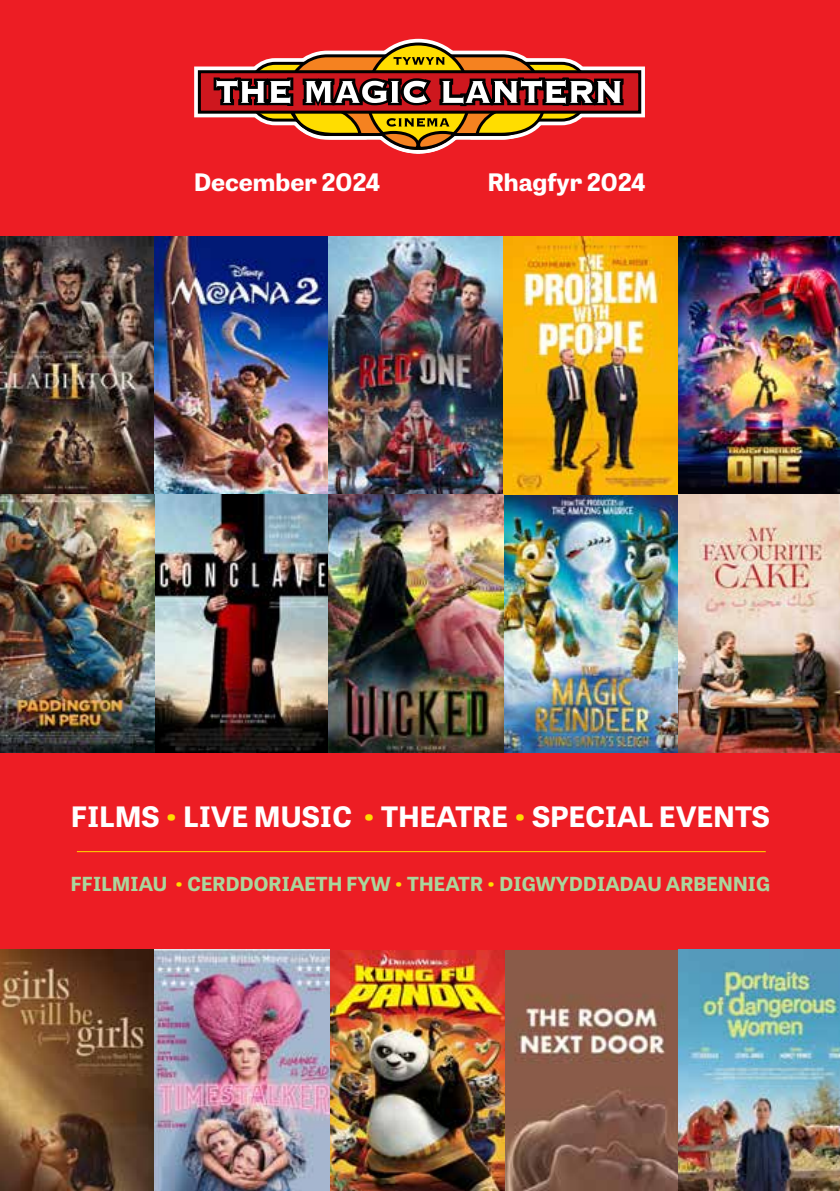
<style>
.page{position:relative;width:840px;height:1191px;background:#fff}
.page>*{position:absolute;margin:0;border:0;box-sizing:border-box;transform-origin:0 0}
.t1{font:700 28px "Tablet Gothic Wide";letter-spacing:.01em;color:#fff}
.t2{font:700 24px "Tablet Gothic Wide";color:#fff}
.t3{font:700 19.2px "Tablet Gothic Wide";letter-spacing:.01em;color:#aad69c}
.s1{color:#fd0}
</style>
<div class="page">
<img style="left:158px;top:950px;width:520px;height:241px">
<div style="left:0;top:0;width:839px;height:489px;background:#ed1d24"></div>
<div style="left:199px;top:72px;width:440px;height:40px;background:#ce171e"></div>
<div style="left:198px;top:70px;width:443px;height:44px;border:3px solid #000"></div>
<svg style="left:209px;top:38px;width:419px;height:116px"></svg>
<div style="left:0;top:752px;width:839px;height:198px;background:#ed1d24"></div>
<hr style="left:77px;top:851px;width:688px;height:1px;background:#fd0">
<img style="left:678px;top:950px;width:161px;height:241px">
<img style="left:0;top:236px;width:839px;height:516px">
<img style="left:0;top:950px;width:158px;height:241px">
<p class="t2" style="left:194px;top:163px;width:187px">December 2024</p>
<p class="t2" style="left:487px;top:163px;width:159px">Rhagfyr 2024</p>
<h1 class="t1" style="left:71px;top:795px;width:699px">FILMS <span class="s1">•</span> LIVE MUSIC <span class="s1">•</span> THEATRE <span class="s1">•</span> SPECIAL EVENTS</h1>
<p class="t3" style="left:71px;top:869px;width:700px">FFILMIAU <span class="s1">•</span> CERDDORIAETH FYW <span class="s1">•</span> THEATR <span class="s1">•</span> DIGWYDDIADAU ARBENNIG</p>
</div>
